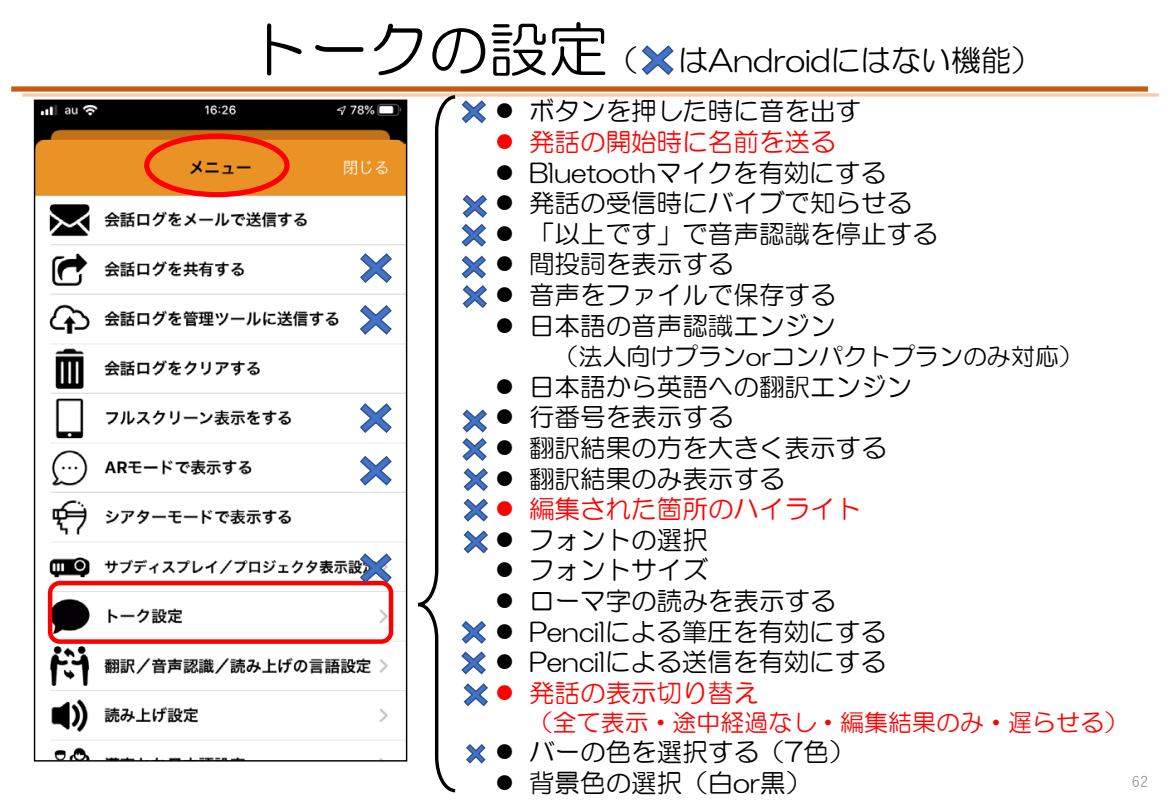
<style>
.page{position:relative;width:1170px;height:810px;background:#fff}
.page>*{position:absolute;margin:0;border:0;box-sizing:border-box;transform-origin:0 0}
.t1{font:60px "HG Maru Gothic MPRO";color:#000}
.t2{font:30px "HG Maru Gothic MPRO";color:#000}
.t3{font:25.65px "HG Maru Gothic MPRO";color:#000}
.t4{font:25.65px "HG Maru Gothic MPRO";color:#f00}
.t5{font:25.5px "HG Maru Gothic MPRO";color:#000}
.t6{font:25.5px "HG Maru Gothic MPRO";color:#f00}
.t7{font:24px "HG Maru Gothic MPRO";color:#f00}
.t8{font:24px "HG Maru Gothic MPRO";color:#000}
.t9{font:14.55px "Yu Gothic";color:#898989}
.s1{font-size:30px}
</style>
<div class="page">
<div style="left:11px;top:86px;width:1137px;height:6px;background:#c55a11"></div>
<svg style="left:22px;top:93px;width:1137px;height:4px;background:#f8d2b8"></svg>
<img style="left:36px;top:102px;width:369px;height:658px">
<div style="left:144px;top:134px;width:146px;height:63px;border:5px solid #f00;border-radius:50%"></div>
<div style="left:48px;top:581px;width:345px;height:63px;border:4px solid #f00;border-radius:10px"></div>
<svg style="left:359px;top:252px;width:34px;height:32px"></svg>
<svg style="left:359px;top:304px;width:34px;height:32px"></svg>
<svg style="left:359px;top:402px;width:34px;height:32px"></svg>
<svg style="left:359px;top:455px;width:34px;height:32px"></svg>
<svg style="left:359px;top:552px;width:34px;height:32px"></svg>
<svg style="left:415px;top:94px;width:74px;height:699px"></svg>
<svg style="left:641px;top:45px;width:33px;height:30px"></svg>
<h1 class="t1" style="left:249px;top:19px;width:391px">トークの設定<span class="s1">（</span></h1>
<p class="t2" style="left:678px;top:45px;width:364px">はAndroidにはない機能）</p>
<p class="t5" style="left:495px;top:98px;width:367px">● ボタンを押した時に音を出す</p>
<p class="t6" style="left:495px;top:129px;width:342px">● 発話の開始時に名前を送る</p>
<p class="t3" style="left:495px;top:160px;width:392px">● Bluetoothマイクを有効にする</p>
<p class="t5" style="left:495px;top:190px;width:418px">● 発話の受信時にバイブで知らせる</p>
<p class="t5" style="left:495px;top:221px;width:444px">● 「以上です」で音声認識を停止する</p>
<p class="t5" style="left:495px;top:252px;width:240px">● 間投詞を表示する</p>
<p class="t5" style="left:495px;top:282px;width:342px">● 音声をファイルで保存する</p>
<p class="t5" style="left:495px;top:313px;width:342px">● 日本語の音声認識エンジン</p>
<p class="t8" style="left:555px;top:345px;width:530px">（法人向けプランorコンパクトプランのみ対応）</p>
<p class="t5" style="left:495px;top:374px;width:418px">● 日本語から英語への翻訳エンジン</p>
<p class="t5" style="left:495px;top:405px;width:240px">● 行番号を表示する</p>
<p class="t5" style="left:495px;top:435px;width:393px">● 翻訳結果の方を大きく表示する</p>
<p class="t5" style="left:495px;top:466px;width:291px">● 翻訳結果のみ表示する</p>
<p class="t4" style="left:495px;top:496px;width:368px">● 編集された箇所のハイライト</p>
<p class="t5" style="left:495px;top:527px;width:214px">● フォントの選択</p>
<p class="t5" style="left:495px;top:558px;width:214px">● フォントサイズ</p>
<p class="t5" style="left:495px;top:588px;width:342px">● ローマ字の読みを表示する</p>
<p class="t5" style="left:495px;top:619px;width:392px">● Pencilによる筆圧を有効にする</p>
<p class="t5" style="left:495px;top:649px;width:392px">● Pencilによる送信を有効にする</p>
<p class="t6" style="left:495px;top:680px;width:265px">● 発話の表示切り替え</p>
<p class="t7" style="left:529px;top:710px;width:601px">（全て表示・途中経過なし・編集結果のみ・遅らせる）</p>
<p class="t5" style="left:495px;top:739px;width:361px">● バーの色を選択する（7色）</p>
<p class="t5" style="left:495px;top:770px;width:318px">● 背景色の選択（白or黒）</p>
<p class="t9" style="left:1132px;top:768px;width:18px">62</p>
</div>
